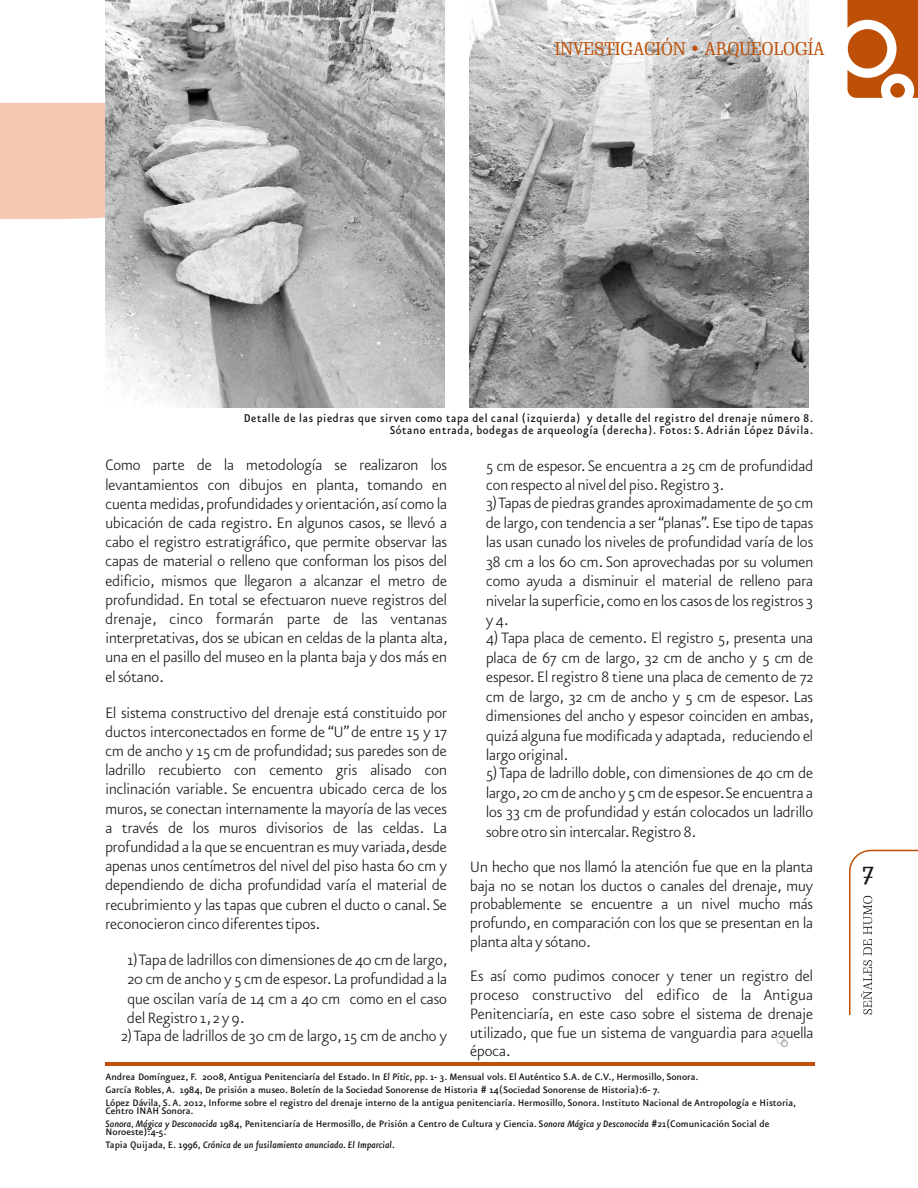
<style>
.page{position:relative;width:918px;height:1188px;background:#fff}
.page>*{position:absolute;margin:0;border:0;box-sizing:border-box;transform-origin:0 0}
.t1{font:27px "Schadow BT";color:#151616}
.t2{font:300 18px/19.5px "Eureka Sans";color:#151616}
.t3{font:18px "Schadow BT";color:#bd5006}
.t4{font:500 13.5px/12.8px "Eureka Sans";letter-spacing:.05em;color:#151616;text-align:right;scale:.93 1}
.t5{font:500 11.25px/12.6px "Eureka Sans";color:#151616}
.t6{font:italic 500 11.25px/12.6px "Eureka Sans";color:#151616}
.s1{font-style:italic}
.s2{font-style:normal}
</style>
<div class="page">
<div style="left:0;top:103px;width:105px;height:116px;background:#f6c9b4"></div>
<hr style="left:106px;top:1062px;width:709px;height:4px;background:#bd5006">
<svg style="left:847px;top:0;width:71px;height:98px"></svg>
<div style="left:848px;top:29px;width:39px;height:40px;background:#bd5006;border-radius:50%"></div>
<svg style="left:849px;top:849px;width:69px;height:166px"></svg>
<svg style="left:776px;top:1034px;width:12px;height:13px"></svg>
<img style="left:105px;top:0;width:339px;height:408px">
<img style="left:470px;top:0;width:339px;height:408px">
<p class="t3" style="left:555px;top:41px;width:271px">INVESTIGACIÓN • ARQUEOLOGÍA</p>
<p class="t4" style="left:244px;top:412px;width:614px">Detalle de las piedras que sirven como tapa del canal (izquierda) y detalle del registro del drenaje número 8.<br>Sótano entrada, bodegas de arqueología (derecha). Fotos: S. Adrián López Dávila.</p>
<p class="t2" style="left:106px;top:457px;width:343px">Como parte de la metodología se realizaron los</p>
<p class="t2" style="left:486px;top:457px;width:328px">5 cm de espesor. Se encuentra a 25 cm de profundidad</p>
<p class="t2" style="left:106px;top:476px;width:343px">levantamientos con dibujos en planta, tomando en</p>
<p class="t2" style="left:486px;top:477px;width:240px">con respecto al nivel del piso.Registro 3.</p>
<p class="t2" style="left:106px;top:495px;width:343px">cuenta medidas,profundidades y orientación,así como la</p>
<p class="t2" style="left:486px;top:495px;width:328px">3) Tapas de piedras grandes aproximadamente de 50 cm</p>
<p class="t2" style="left:106px;top:515px;width:343px">ubicación de cada registro. En algunos casos, se llevó a</p>
<p class="t2" style="left:486px;top:514px;width:328px">de largo,con tendencia a ser “planas”. Ese tipo de tapas</p>
<p class="t2" style="left:106px;top:534px;width:343px">cabo el registro estratigráfico, que permite observar las</p>
<p class="t2" style="left:486px;top:534px;width:328px">las usan cunado los niveles de profundidad varía de los</p>
<p class="t2" style="left:106px;top:553px;width:343px">capas de material o relleno que conforman los pisos del</p>
<p class="t2" style="left:486px;top:553px;width:329px">38 cm a los 60 cm. Son aprovechadas por su volumen</p>
<p class="t2" style="left:106px;top:572px;width:343px">edificio, mismos que llegaron a alcanzar el metro de</p>
<p class="t2" style="left:486px;top:573px;width:328px">como ayuda a disminuir el material de relleno para</p>
<p class="t2" style="left:106px;top:591px;width:343px">profundidad. En total se efectuaron nueve registros del</p>
<p class="t2" style="left:486px;top:592px;width:328px">nivelar la superficie,como en los casos de los registros 3</p>
<p class="t2" style="left:105px;top:611px;width:343px">drenaje, cinco formarán parte de las ventanas</p>
<p class="t2" style="left:486px;top:612px;width:24px">y 4.</p>
<p class="t2" style="left:105px;top:630px;width:344px">interpretativas, dos se ubican en celdas de la planta alta,</p>
<p class="t2" style="left:486px;top:630px;width:328px">4) Tapa placa de cemento. El registro 5, presenta una</p>
<p class="t2" style="left:105px;top:649px;width:343px">una en el pasillo del museo en la planta baja y dos más en</p>
<p class="t2" style="left:486px;top:649px;width:328px">placa de 67 cm de largo, 32 cm de ancho y 5 cm de</p>
<p class="t2" style="left:105px;top:668px;width:60px">el sótano.</p>
<p class="t2" style="left:486px;top:669px;width:328px">espesor. El registro 8 tiene una placa de cemento de 72 cm de largo, 32 cm de ancho y 5 cm de espesor. Las</p>
<p class="t2" style="left:105px;top:704px;width:343px">El sistema constructivo del drenaje está constituido por</p>
<p class="t2" style="left:486px;top:708px;width:329px">dimensiones del ancho y espesor coinciden en ambas,</p>
<p class="t2" style="left:105px;top:723px;width:343px">ductos interconectados en forme de “U” de entre 15 y 17</p>
<p class="t2" style="left:486px;top:727px;width:328px">quizá alguna fue modificada y adaptada, reduciendo el</p>
<p class="t2" style="left:105px;top:743px;width:343px">cm de ancho y 15 cm de profundidad; sus paredes son de</p>
<p class="t2" style="left:486px;top:747px;width:84px">largo original.</p>
<p class="t2" style="left:105px;top:762px;width:343px">ladrillo recubierto con cemento gris alisado con</p>
<p class="t2" style="left:486px;top:765px;width:328px">5) Tapa de ladrillo doble, con dimensiones de 40 cm de</p>
<p class="t2" style="left:105px;top:781px;width:343px">inclinación variable. Se encuentra ubicado cerca de los</p>
<p class="t2" style="left:486px;top:784px;width:328px">largo,20 cm de ancho y 5 cm de espesor.Se encuentra a</p>
<p class="t2" style="left:105px;top:800px;width:343px">muros,se conectan internamente la mayoría de las veces</p>
<p class="t2" style="left:486px;top:804px;width:328px">los 33 cm de profundidad y están colocados un ladrillo</p>
<p class="t2" style="left:105px;top:819px;width:343px">a través de los muros divisorios de las celdas. La</p>
<p class="t2" style="left:486px;top:823px;width:212px">sobre otro sin intercalar.Registro 8.</p>
<p class="t2" style="left:105px;top:839px;width:343px">profundidad a la que se encuentran es muy variada,desde apenas unos centímetros del nivel del piso hasta 60 cm y</p>
<p class="t2" style="left:470px;top:859px;width:344px">Un hecho que nos llamó la atención fue que en la planta</p>
<p class="t2" style="left:105px;top:877px;width:343px">dependiendo de dicha profundidad varía el material de</p>
<p class="t2" style="left:470px;top:877px;width:344px">baja no se notan los ductos o canales del drenaje, muy</p>
<p class="t2" style="left:105px;top:896px;width:343px">recubrimiento y las tapas que cubren el ducto o canal.Se</p>
<p class="t2" style="left:470px;top:896px;width:344px">probablemente se encuentre a un nivel mucho más</p>
<p class="t2" style="left:105px;top:915px;width:217px">reconocieron cinco diferentes tipos.</p>
<p class="t2" style="left:470px;top:915px;width:344px;line-height:18.8px">profundo,en comparación con los que se presentan en la planta alta y sótano.</p>
<p class="t2" style="left:127px;top:951px;width:322px">1) Tapa de ladrillos con dimensiones de 40 cm de largo,<br>20 cm de ancho y 5 cm de espesor.La profundidad a la</p>
<p class="t2" style="left:470px;top:968px;width:344px">Es así como pudimos conocer y tener un registro del</p>
<p class="t2" style="left:127px;top:990px;width:321px">que oscilan varía de 14 cm a 40 cm como en el caso</p>
<p class="t2" style="left:470px;top:987px;width:344px;line-height:18.8px">proceso constructivo del edifico de la Antigua<br>Penitenciaría, en este caso sobre el sistema de drenaje</p>
<p class="t2" style="left:127px;top:1010px;width:119px">del Registro 1,2 y 9.</p>
<p class="t2" style="left:470px;top:1024px;width:345px">utilizado, que fue un sistema de vanguardia para aquella</p>
<p class="t2" style="left:121px;top:1028px;width:327px">2) Tapa de ladrillos de 30 cm de largo,15 cm de ancho y</p>
<p class="t2" style="left:470px;top:1043px;width:42px">época.</p>
<p class="t5" style="left:106px;top:1071px;width:692px">Andrea Domínguez, F. 2008, Antigua Penitenciaría del Estado. In <span class="s1">El Pitic</span>, pp. 1- 3. Mensual vols. El Auténtico S.A. de C.V., Hermosillo, Sonora.<br>García Robles, A. 1984, De prisión a museo. Boletín de la Sociedad Sonorense de Historia # 14(Sociedad Sonorense de Historia):6- 7.<br>López Dávila, S. A. 2012, Informe sobre el registro del drenaje interno de la antigua penitenciaría. Hermosillo, Sonora. Instituto Nacional de Antropología e Historia,</p>
<p class="t5" style="left:106px;top:1105px;width:665px">Centro INAH Sonora.<br><span class="s1">Sonora, Mágica y Desconocida</span> 1984, Penitenciaría de Hermosillo, de Prisión a Centro de Cultura y Ciencia. S<span class="s1">onora Mágica y Desconocida</span> #21(Comunicación Social de</p>
<p class="t6" style="left:106px;top:1126px;width:291px"><span class="s2">Noroeste):4-5.<br>Tapia Quijada, E. 1996,</span> Crónica de un fusilamiento anunciado. El Imparcial.</p>
<h1 class="t1" style="left:861px;top:864px;width:15px">7</h1>
</div>
